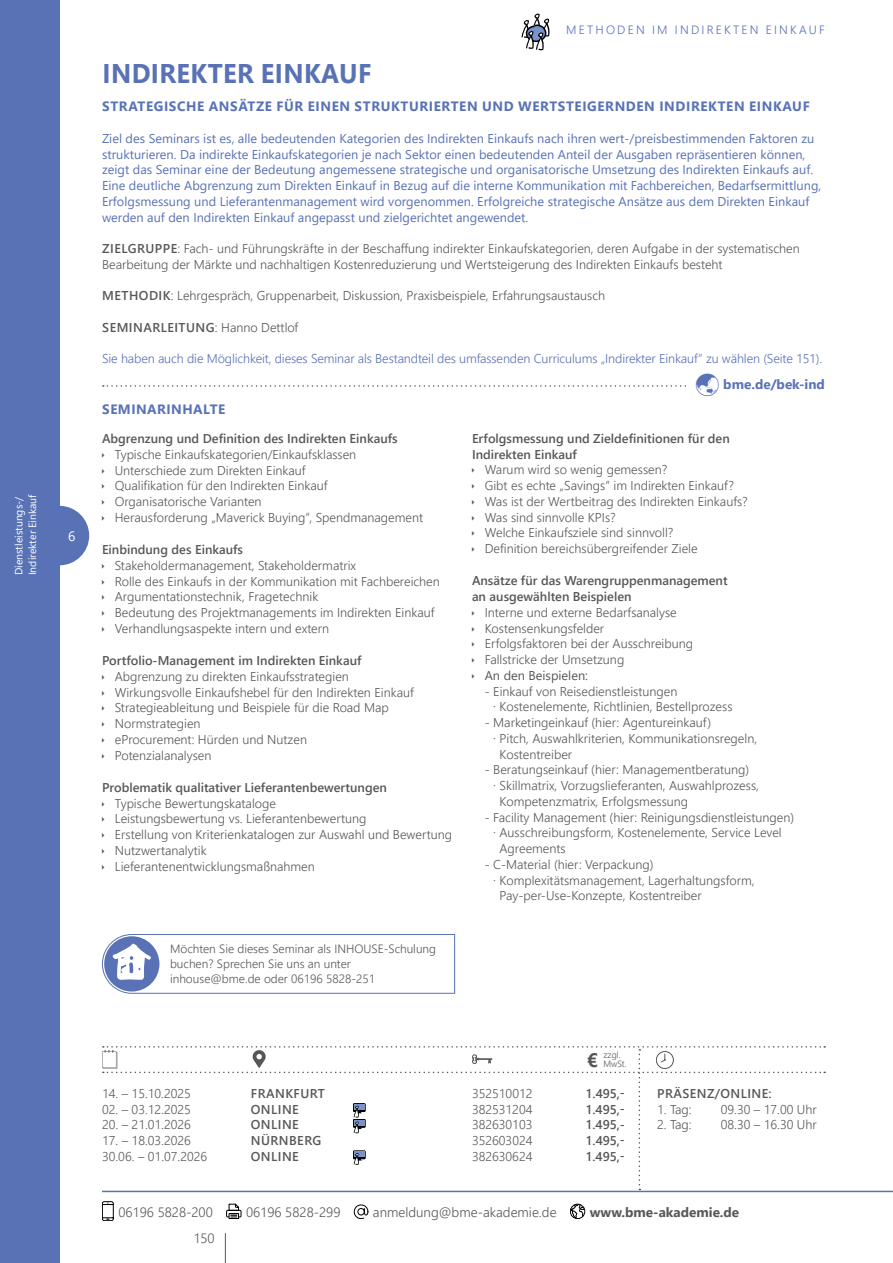
<style>
.page{position:relative;width:893px;height:1263px;background:#fff}
.page>*{position:absolute;margin:0;border:0;box-sizing:border-box;transform-origin:0 0}
.t1{font:700 27px "Segoe UI";letter-spacing:.015em;color:#5972b6;scale:.95 1}
.t2{font:700 19.5px "Segoe UI";color:#575756}
.t3{font:700 13.5px "Segoe UI";letter-spacing:.045em;color:#5972b6}
.t4{font:300 13.5px "Segoe UI";color:#575756}
.t5{font:700 13.5px "Segoe UI";color:#575756}
.t6{font:700 13.5px "Segoe UI";color:#5972b6}
.t7{font:13.5px "Segoe UI";color:#fff}
.t8{font:300 12.75px/15.8px "Segoe UI";color:#575756}
.t9{font:12.75px/15.8px "Segoe UI";color:#5972b6}
.t10{font:600 12.75px/15.8px "Segoe UI";color:#575756}
.t11{font:300 12.75px "Segoe UI";letter-spacing:-.01em;color:#5972b6}
.t12{font:600 12.75px "Segoe UI";letter-spacing:.035em;color:#575756}
.t13{font:12.75px "Segoe UI";color:#575756}
.t14{font:300 12px/15px "Segoe UI";color:#575756}
.t15{font:300 12px "Segoe UI";letter-spacing:.185em;color:#5972b6}
.t16{font:10.5px/13.5px "Segoe UI";color:#fff}
.t17{font:300 9px/9px "Segoe UI";color:#575756}
.s1{font-weight:600}
.s2{font-weight:300}
</style>
<div class="page">
<div style="left:30px;top:506px;width:59px;height:59px;background:#5972b6;border-radius:50%"></div>
<div style="left:0;top:0;width:60px;height:1263px;background:#5972b6"></div>
<hr style="left:225px;top:1233px;width:1px;height:30px;background:#575756">
<svg style="left:102px;top:1201px;width:12px;height:20px"></svg>
<div style="left:226px;top:1210px;width:15px;height:7px;border:1px solid #000"></div>
<svg style="left:229px;top:1204px;width:10px;height:15px"></svg>
<svg style="left:354px;top:1205px;width:14px;height:14px"></svg>
<svg style="left:570px;top:1204px;width:15px;height:15px"></svg>
<div style="left:570px;top:1204px;width:15px;height:15px;border:1px solid #000;border-radius:50%"></div>
<hr style="left:102px;top:1191px;width:791px;height:1px;background:#5972b6">
<svg style="left:521px;top:13px;width:28px;height:37px"></svg>
<svg style="left:102px;top:1046px;width:723px;height:144px"></svg>
<svg style="left:102px;top:934px;width:353px;height:60px"></svg>
<svg style="left:103px;top:385px;width:583px;height:2px"></svg>
<p class="t16" style="left:11px;top:575px;width:83px;rotate:-90deg">Dienstleistungs-/<br>Indirekter Einkauf</p>
<p class="t7" style="left:68px;top:523px;width:9px">6</p>
<p class="t15" style="left:566px;top:19px;width:260px">METHODEN IM INDIREKTEN EINKAUF</p>
<h1 class="t1" style="left:102px;top:48px;width:285px">INDIREKTER EINKAUF</h1>
<p class="t3" style="left:102px;top:94px;width:709px">STRATEGISCHE ANSÄTZE FÜR EINEN STRUKTURIERTEN UND WERTSTEIGERNDEN INDIREKTEN EINKAUF</p>
<p class="t9" style="left:102px;top:129px;width:721px">Ziel des Seminars ist es, alle bedeutenden Kategorien des Indirekten Einkaufs nach ihren wert-/preisbestimmenden Faktoren zu strukturieren. Da indirekte Einkaufskategorien je nach Sektor einen bedeutenden Anteil der Ausgaben repräsentieren können, zeigt das Seminar eine der Bedeutung angemessene strategische und organisatorische Umsetzung des Indirekten Einkaufs auf.<br>Eine deutliche Abgrenzung zum Direkten Einkauf in Bezug auf die interne Kommunikation mit Fachbereichen, Bedarfsermittlung, Erfolgsmessung und Lieferantenmanagement wird vorgenommen. Erfolgreiche strategische Ansätze aus dem Direkten Einkauf werden auf den Indirekten Einkauf angepasst und zielgerichtet angewendet.</p>
<p class="t8" style="left:102px;top:240px;width:699px"><span class="s1">ZIELGRUPPE</span>: Fach- und Führungskräfte in der Beschaffung indirekter Einkaufskategorien, deren Aufgabe in der systematischen<br>Bearbeitung der Märkte und nachhaltigen Kostenreduzierung und Wertsteigerung des Indirekten Einkaufs besteht</p>
<p class="t8" style="left:102px;top:287px;width:504px"><span class="s1">METHODIK</span>: Lehrgespräch, Gruppenarbeit, Diskussion, Praxisbeispiele, Erfahrungsaustausch</p>
<p class="t12" style="left:102px;top:315px;width:198px">SEMINARLEITUNG<span class="s2">: Hanno Dettlof</span></p>
<p class="t11" style="left:102px;top:347px;width:722px">Sie haben auch die Möglichkeit, dieses Seminar als Bestandteil des umfassenden Curriculums „Indirekter Einkauf“ zu wählen (Seite 151).</p>
<p class="t6" style="left:723px;top:372px;width:103px">bme.de/bek-ind</p>
<p class="t3" style="left:102px;top:396px;width:124px">SEMINARINHALTE</p>
<p class="t10" style="left:102px;top:430px;width:297px">Abgrenzung und Definition des Indirekten Einkaufs</p>
<p class="t8" style="left:115px;top:445px;width:310px">Typische Einkaufskategorien/Einkaufsklassen Unterschiede zum Direkten Einkauf<br>Qualifikation für den Indirekten Einkauf<br>Organisatorische Varianten<br>Herausforderung „Maverick Buying“, Spendmanagement</p>
<p class="t10" style="left:102px;top:541px;width:143px">Einbindung des Einkaufs</p>
<p class="t8" style="left:115px;top:556px;width:327px">Stakeholdermanagement, Stakeholdermatrix<br>Rolle des Einkaufs in der Kommunikation mit Fachbereichen Argumentationstechnik, Fragetechnik<br>Bedeutung des Projektmanagements im Indirekten Einkauf Verhandlungsaspekte intern und extern</p>
<p class="t10" style="left:102px;top:652px;width:261px">Portfolio-Management im Indirekten Einkauf</p>
<p class="t8" style="left:115px;top:667px;width:301px">Abgrenzung zu direkten Einkaufsstrategien Wirkungsvolle Einkaufshebel für den Indirekten Einkauf Strategieableitung und Beispiele für die Road Map Normstrategien<br>eProcurement: Hürden und Nutzen<br>Potenzialanalysen</p>
<p class="t10" style="left:102px;top:778px;width:286px">Problematik qualitativer Lieferantenbewertungen</p>
<p class="t8" style="left:115px;top:794px;width:339px">Typische Bewertungskataloge<br>Leistungsbewertung vs. Lieferantenbewertung<br>Erstellung von Kriterienkatalogen zur Auswahl und Bewertung Nutzwertanalytik<br>Lieferantenentwicklungsmaßnahmen</p>
<p class="t14" style="left:170px;top:940px;width:267px">Möchten Sie dieses Seminar als INHOUSE-Schulung buchen? Sprechen Sie uns an unter inhouse@bme.de oder 06196 5828-251</p>
<p class="t10" style="left:472px;top:429px;width:259px">Erfolgsmessung und Zieldefinitionen für den<br>Indirekten Einkauf</p>
<p class="t8" style="left:485px;top:461px;width:265px">Warum wird so wenig gemessen?<br>Gibt es echte „Savings“ im Indirekten Einkauf?<br>Was ist der Wertbeitrag des Indirekten Einkaufs?<br>Was sind sinnvolle KPIs?<br>Welche Einkaufsziele sind sinnvoll?<br>Definition bereichsübergreifender Ziele</p>
<p class="t10" style="left:472px;top:572px;width:257px">Ansätze für das Warengruppenmanagement an ausgewählten Beispielen</p>
<p class="t8" style="left:485px;top:603px;width:210px">Interne und externe Bedarfsanalyse<br>Kostensenkungsfelder<br>Erfolgsfaktoren bei der Ausschreibung<br>Fallstricke der Umsetzung</p>
<p class="t13" style="left:485px;top:663px;width:105px">An den Beispielen:</p>
<p class="t8" style="left:493px;top:682px;width:241px;text-indent:-9px">- Einkauf von Reisedienstleistungen<br>· Kostenelemente, Richtlinien, Bestellprozess</p>
<p class="t8" style="left:485px;top:713px;width:228px">- Marketingeinkauf (hier: Agentureinkauf)</p>
<p class="t8" style="left:493px;top:729px;width:265px">· Pitch, Auswahlkriterien, Kommunikationsregeln,</p>
<p class="t8" style="left:500px;top:745px;width:74px">Kostentreiber</p>
<p class="t8" style="left:485px;top:761px;width:266px">- Beratungseinkauf (hier: Managementberatung)</p>
<p class="t8" style="left:493px;top:776px;width:267px">· Skillmatrix, Vorzugslieferanten, Auswahlprozess,</p>
<p class="t8" style="left:499px;top:792px;width:190px">Kompetenzmatrix, Erfolgsmessung</p>
<p class="t8" style="left:485px;top:808px;width:311px">- Facility Management (hier: Reinigungsdienstleistungen)</p>
<p class="t8" style="left:493px;top:824px;width:290px">· Ausschreibungsform, Kostenelemente, Service Level</p>
<p class="t8" style="left:499px;top:839px;width:68px">Agreements</p>
<p class="t8" style="left:485px;top:855px;width:170px">- C-Material (hier: Verpackung)</p>
<p class="t8" style="left:493px;top:871px;width:263px">· Komplexitätsmanagement, Lagerhaltungsform,</p>
<p class="t8" style="left:499px;top:887px;width:204px">Pay-per-Use-Konzepte, Kostentreiber</p>
<h2 class="t2" style="left:587px;top:1042px;width:13px">€</h2>
<p class="t17" style="left:603px;top:1050px;width:25px">zzgl.<br>MwSt.</p>
<p class="t8" style="left:102px;top:1084px;width:90px">14. – 15.10.2025</p>
<p class="t12" style="left:251px;top:1081px;width:76px">FRANKFURT</p>
<p class="t8" style="left:472px;top:1084px;width:62px">352510012</p>
<p class="t10" style="left:585px;top:1084px;width:41px">1.495,-</p>
<p class="t8" style="left:102px;top:1100px;width:90px">02. – 03.12.2025</p>
<p class="t10" style="left:251px;top:1100px;width:49px">ONLINE</p>
<p class="t8" style="left:472px;top:1100px;width:62px">382531204</p>
<p class="t10" style="left:585px;top:1100px;width:41px">1.495,-</p>
<p class="t8" style="left:102px;top:1116px;width:90px">20. – 21.01.2026</p>
<p class="t10" style="left:251px;top:1116px;width:49px">ONLINE</p>
<p class="t8" style="left:472px;top:1116px;width:62px">382630103</p>
<p class="t10" style="left:585px;top:1116px;width:41px">1.495,-</p>
<p class="t8" style="left:102px;top:1131px;width:90px">17. – 18.03.2026</p>
<p class="t12" style="left:251px;top:1128px;width:72px">NÜRNBERG</p>
<p class="t8" style="left:472px;top:1131px;width:62px">352603024</p>
<p class="t10" style="left:585px;top:1132px;width:41px">1.495,-</p>
<p class="t8" style="left:102px;top:1147px;width:107px">30.06. – 01.07.2026</p>
<p class="t10" style="left:251px;top:1147px;width:49px">ONLINE</p>
<p class="t8" style="left:472px;top:1147px;width:62px">382630624</p>
<p class="t10" style="left:585px;top:1147px;width:41px">1.495,-</p>
<p class="t12" style="left:657px;top:1081px;width:116px">PRÄSENZ/ONLINE:</p>
<p class="t8" style="left:657px;top:1100px;width:36px">1. Tag:</p>
<p class="t8" style="left:721px;top:1100px;width:98px">09.30 – 17.00 Uhr</p>
<p class="t8" style="left:657px;top:1116px;width:36px">2. Tag:</p>
<p class="t8" style="left:721px;top:1116px;width:98px">08.30 – 16.30 Uhr</p>
<p class="t4" style="left:118px;top:1199px;width:96px">06196 5828-200</p>
<p class="t4" style="left:246px;top:1199px;width:96px">06196 5828-299</p>
<p class="t4" style="left:373px;top:1199px;width:185px">anmeldung@bme-akademie.de</p>
<p class="t5" style="left:590px;top:1199px;width:151px">www.bme-akademie.de</p>
<p class="t4" style="left:193px;top:1225px;width:23px">150</p>
</div>
